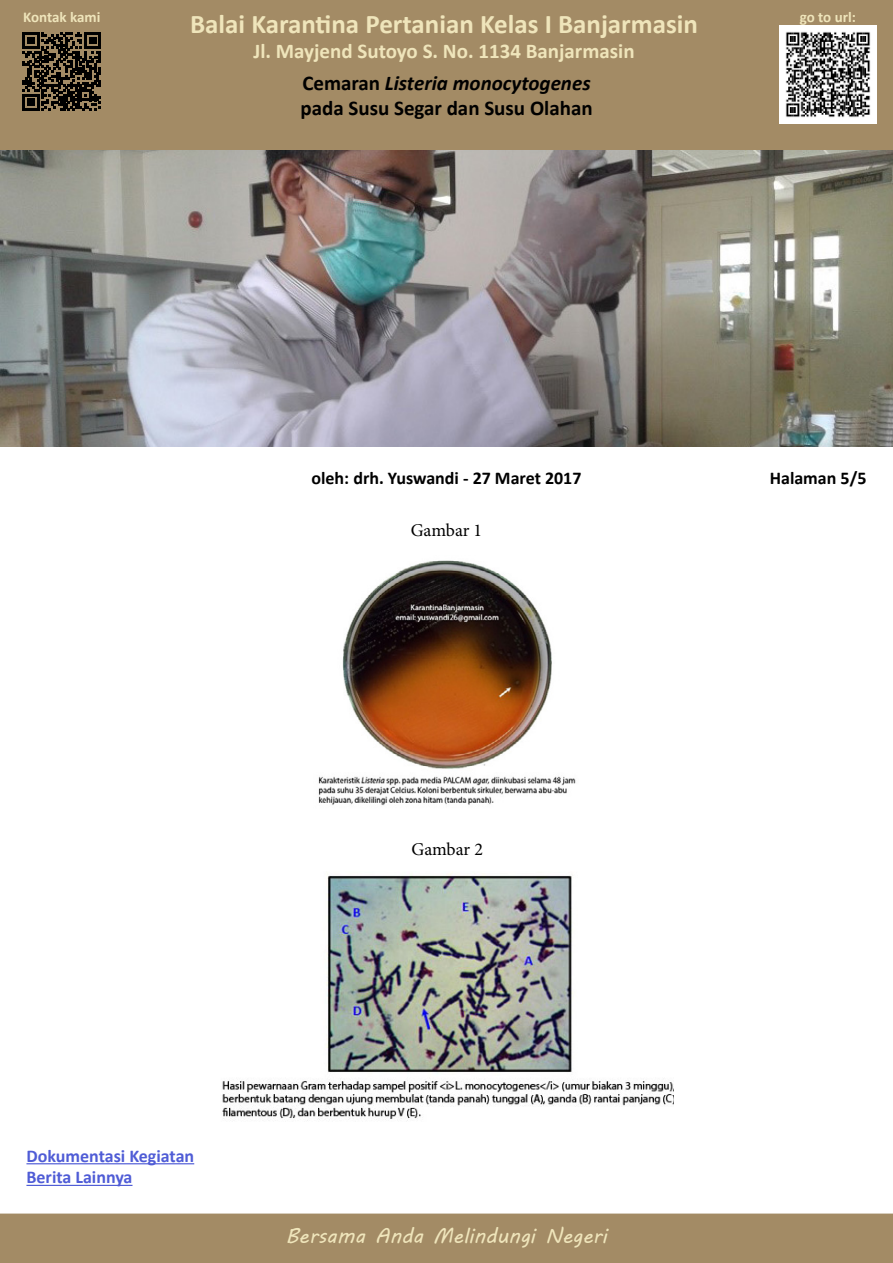
<style>
.page{position:relative;width:893px;height:1263px;background:#fff}
.page>*{position:absolute;margin:0;border:0;box-sizing:border-box;transform-origin:0 0}
.t1{font:700 27px "Calibri";color:#efe5bb}
.t2{font:700 21px/25.2px "Calibri";color:#000}
.t3{font:700 21px "Calibri";color:#efe5bb}
.t4{font:21px "MV Boli";color:#efe5bb}
.t5{font:700 18px "Calibri";color:#000}
.t6{font:700 18px/21.6px "Calibri";color:#4f5cd6}
.t7{font:18px "Minion Pro";letter-spacing:-.01em;color:#000}
.t8{font:700 15px "Calibri";letter-spacing:-.005em;color:#efe5bb}
.s1{font-style:italic}
</style>
<div class="page">
<div style="left:0;top:0;width:893px;height:150px;background:#a38b65"></div>
<div style="left:0;top:1213px;width:893px;height:50px;background:#a38b65"></div>
<svg style="left:23px;top:32px;width:78px;height:79px;background:#3d3426"></svg>
<img style="left:779px;top:26px;width:98px;height:97px">
<img style="left:0;top:150px;width:893px;height:297px">
<hr style="left:26px;top:1163px;width:168px;height:1px;background:#4f5cd6">
<hr style="left:26px;top:1185px;width:106px;height:1px;background:#4f5cd6">
<img style="left:318px;top:560px;width:258px;height:246px">
<img style="left:222px;top:873px;width:452px;height:248px">
<p class="t8" style="left:23px;top:7px;width:79px">Kontak kami</p>
<p class="t8" style="left:800px;top:7px;width:58px">go to url:</p>
<p class="t1" style="left:190px;top:5px;width:509px">Balai Karantina Pertanian Kelas I Banjarmasin</p>
<p class="t3" style="left:253px;top:36px;width:383px">Jl. Mayjend Sutoyo S. No. 1134 Banjarmasin</p>
<p class="t2" style="left:300px;top:70px;width:294px">Cemaran <span class="s1">Listeria monocytogenes </span>pada Susu Segar dan Susu Olahan</p>
<p class="t5" style="left:311px;top:465px;width:272px">oleh: drh. Yuswandi - 27 Maret 2017</p>
<p class="t7" style="left:411px;top:518px;width:73px">Gambar 1</p>
<p class="t7" style="left:411px;top:837px;width:73px">Gambar 2</p>
<p class="t6" style="left:26px;top:1145px;width:169px">Dokumentasi Kegiatan<br>Berita Lainnya</p>
<p class="t4" style="left:286px;top:1221px;width:323px">Bersama Anda Melindungi Negeri</p>
<p class="t5" style="left:770px;top:465px;width:98px">Halaman 5/5</p>
</div>
